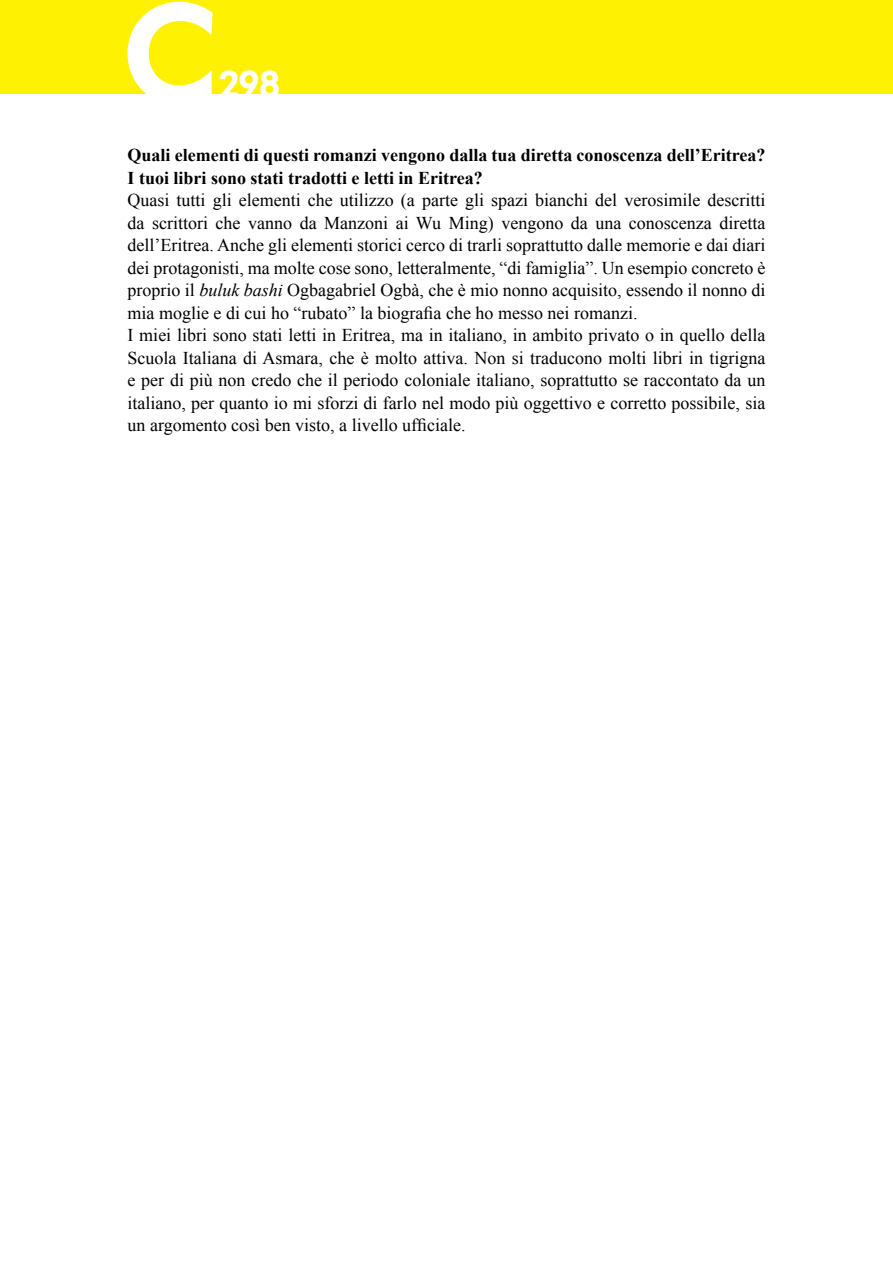
<style>
.page{position:relative;width:893px;height:1263px;background:#fff}
.page>*{position:absolute;margin:0;border:0;box-sizing:border-box;transform-origin:0 0}
.t1{font:36px "Motor Oil 1937 M54";color:#fff}
.t2{font:18px/22.5px "Times New Roman";color:#000}
.t3{font:700 18px/22.5px "Times New Roman";color:#000}
.s1{font-style:italic}
</style>
<div class="page">
<div style="left:0;top:0;width:893px;height:94px;background:#fff101"></div>
<svg style="left:128px;top:2px;width:85px;height:92px"></svg>
<h1 class="t1" style="left:217px;top:68px;width:65px">298</h1>
<p class="t3" style="left:128px;top:144px;width:639px">Quali elementi di questi romanzi vengono dalla tua diretta conoscenza dell’Eritrea?<br>I tuoi libri sono stati tradotti e letti in Eritrea?</p>
<p class="t2" style="left:128px;top:189px;width:639px">Quasi tutti gli elementi che utilizzo (a parte gli spazi bianchi del verosimile descritti da scrittori che vanno da Manzoni ai Wu Ming) vengono da una conoscenza diretta dell’Eritrea. Anche gli elementi storici cerco di trarli soprattutto dalle memorie e dai diari dei protagonisti, ma molte cose sono, letteralmente, “di famiglia”. Un esempio concreto è proprio il <span class="s1">buluk bashi</span> Ogbagabriel Ogbà, che è mio nonno acquisito, essendo il nonno di mia moglie e di cui ho “rubato” la biografia che ho messo nei romanzi.<br>I miei libri sono stati letti in Eritrea, ma in italiano, in ambito privato o in quello della Scuola Italiana di Asmara, che è molto attiva. Non si traducono molti libri in tigrigna e per di più non credo che il periodo coloniale italiano, soprattutto se raccontato da un italiano, per quanto io mi sforzi di farlo nel modo più oggettivo e corretto possibile, sia un argomento così ben visto, a livello ufficiale.</p>
</div>
